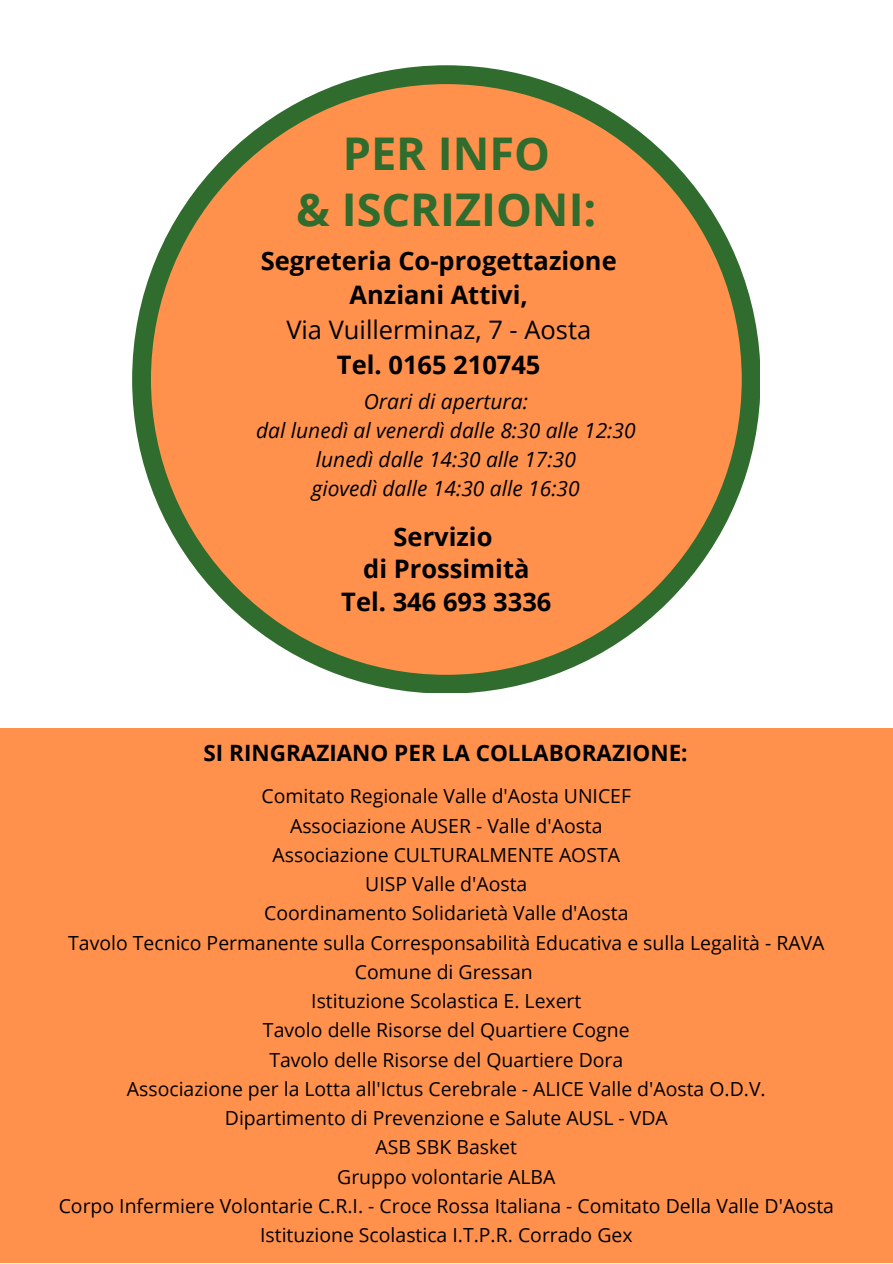
<style>
.page{position:relative;width:893px;height:1264px;background:#fff}
.page>*{position:absolute;margin:0;border:0;box-sizing:border-box;transform-origin:0 0}
.t1{font:700 45.15px/55.1px "Open Sans";color:#2f6c2d;text-align:center}
.t2{font:700 25.5px/32.5px "Open Sans";color:#000;text-align:center}
.t3{font:25.5px "Open Sans";color:#000}
.t4{font:700 22.5px "Open Sans";color:#000}
.t5{font:italic 21px/29.2px "Open Sans";color:#000;text-align:center}
.t6{font:19.35px/29.2px "Open Sans";color:#000;text-align:center}
</style>
<div class="page">
<div style="left:0;top:728px;width:892px;height:534px;background:#ff914d"></div>
<svg style="left:132px;top:65px;width:628px;height:628px;fill:#ff914d"></svg>
<h1 class="t1" style="left:296px;top:125px;width:302px">PER INFO<br>&amp; ISCRIZIONI:</h1>
<h2 class="t2" style="left:261px;top:242px;width:357px;line-height:34.8px">Segreteria Co-progettazione<br>Anziani Attivi,</h2>
<h2 class="t3" style="left:286px;top:312px;width:306px">Via Vuillerminaz, 7 - Aosta</h2>
<h2 class="t2" style="left:337px;top:348px;width:205px">Tel. 0165 210745</h2>
<p class="t5" style="left:256px;top:386px;width:381px">Orari di apertura:<br>dal lunedì al venerdì dalle 8:30 alle 12:30 lunedì dalle 14:30 alle 17:30<br>giovedì dalle 14:30 alle 16:30</p>
<h2 class="t2" style="left:341px;top:519px;width:212px">Servizio<br>di Prossimità<br>Tel. 346 693 3336</h2>
<p class="t4" style="left:203px;top:737px;width:485px">SI RINGRAZIANO PER LA COLLABORAZIONE:</p>
<p class="t6" style="left:59px;top:781px;width:776px">Comitato Regionale Valle d'Aosta UNICEF<br>Associazione AUSER - Valle d'Aosta<br>Associazione CULTURALMENTE AOSTA<br>UISP Valle d'Aosta<br>Coordinamento Solidarietà Valle d'Aosta<br>Tavolo Tecnico Permanente sulla Corresponsabilità Educativa e sulla Legalità - RAVA Comune di Gressan<br>Istituzione Scolastica E. Lexert<br>Tavolo delle Risorse del Quartiere Cogne<br>Tavolo delle Risorse del Quartiere Dora<br>Associazione per la Lotta all'Ictus Cerebrale - ALICE Valle d'Aosta O.D.V.<br>Dipartimento di Prevenzione e Salute AUSL - VDA<br>ASB SBK Basket<br>Gruppo volontarie ALBA<br>Corpo Infermiere Volontarie C.R.I. - Croce Rossa Italiana - Comitato Della Valle D'Aosta Istituzione Scolastica I.T.P.R. Corrado Gex</p>
</div>
